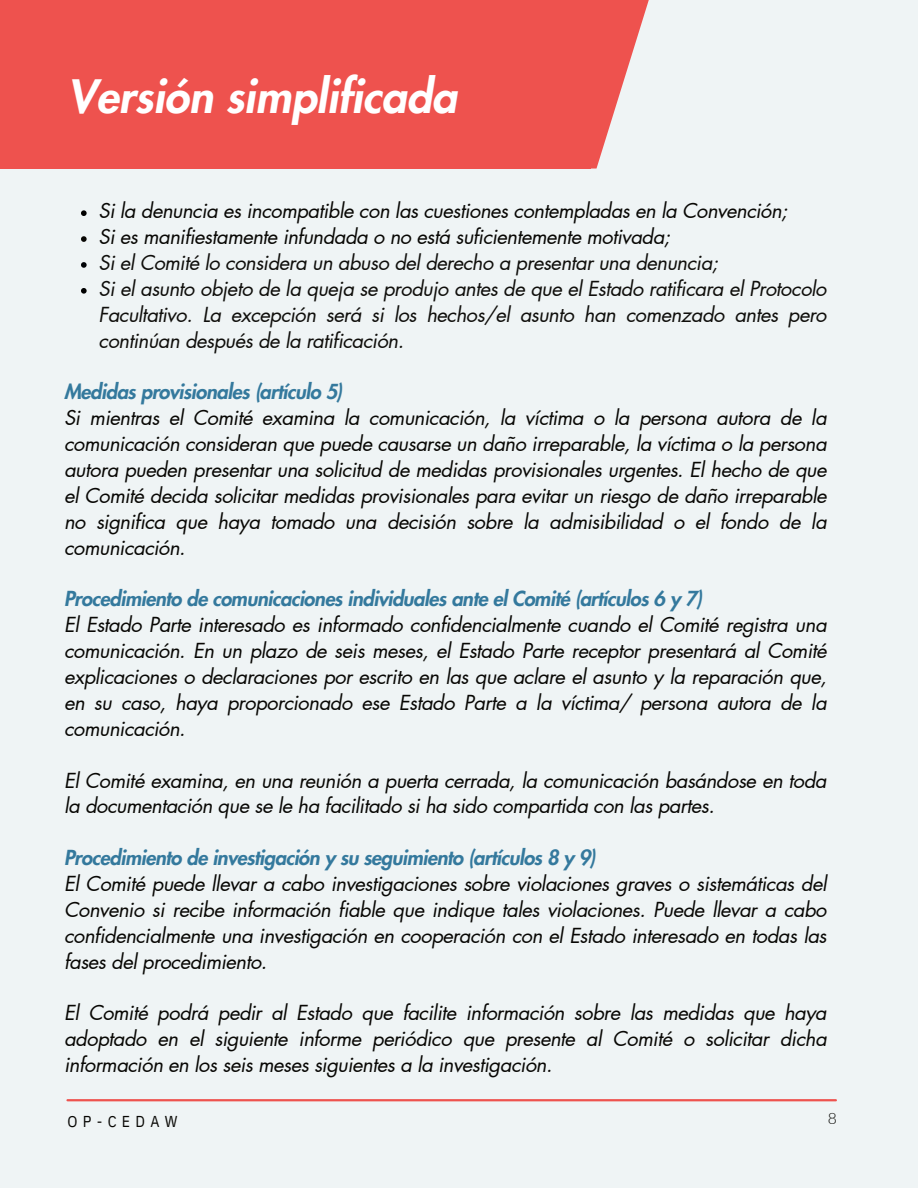
<style>
.page{position:relative;width:918px;height:1188px;background:#eff4f5}
.page>*{position:absolute;margin:0;border:0;box-sizing:border-box;transform-origin:0 0}
.t1{font:italic 800 45px "Futura LT Pro";letter-spacing:-.005em;color:#fff}
.t2{font:italic 20.25px/25.8px "Futura LT Pro";letter-spacing:-.025em;color:#080704;text-align:justify}
.t3{font:italic 20.25px/25.8px "Futura LT Pro";letter-spacing:-.025em;color:#0f0e0b}
.t4{font:italic 800 20.25px "Futura LT Pro";letter-spacing:-.025em;color:#34799d}
.t5{font:15.75px "IBM Plex Sans Cond";letter-spacing:.335em;color:#080704}
.t6{font:300 15.75px "Lato";color:#080704}
</style>
<div class="page">
<hr style="left:68px;top:1099px;width:768px;height:2px;background:#ee524e">
<div style="left:0;top:0;width:8px;height:169px;background:#ee524e"></div>
<div style="left:7px;top:0;width:591px;height:169px;background:#ee524e"></div>
<svg style="left:591px;top:0;width:58px;height:169px"></svg>
<svg style="left:81px;top:210px;width:6px;height:6px"></svg>
<svg style="left:81px;top:236px;width:6px;height:6px"></svg>
<svg style="left:81px;top:262px;width:6px;height:6px"></svg>
<svg style="left:81px;top:288px;width:6px;height:6px"></svg>
<h1 class="t1" style="left:68px;top:62px;width:391px">Versión simplificada</h1>
<p class="t2" style="left:99px;top:198px;width:691px">Si la denuncia es incompatible con las cuestiones contempladas en la Convención;<br>Si es manifiestamente infundada o no está suficientemente motivada;</p>
<p class="t3" style="left:99px;top:249px;width:730px">Si el Comité lo considera un abuso del derecho a presentar una denuncia;<br>Si el asunto objeto de la queja se produjo antes de que el Estado ratificara el Protocolo Facultativo. La excepción será si los hechos/el asunto han comenzado antes pero continúan después de la ratificación.</p>
<p class="t4" style="left:64px;top:377px;width:280px">Medidas provisionales (artículo 5)</p>
<p class="t2" style="left:64px;top:405px;width:764px">Si mientras el Comité examina la comunicación, la víctima o la persona autora de la comunicación consideran que puede causarse un daño irreparable, la víctima o la persona autora pueden presentar una solicitud de medidas provisionales urgentes. El hecho de que el Comité decida solicitar medidas provisionales para evitar un riesgo de daño irreparable no significa que haya tomado una decisión sobre la admisibilidad o el fondo de la comunicación.</p>
<p class="t4" style="left:64px;top:584px;width:640px">Procedimiento de comunicaciones individuales ante el Comité (artículos 6 y 7)</p>
<p class="t2" style="left:64px;top:612px;width:764px">El Estado Parte interesado es informado confidencialmente cuando el Comité registra una comunicación. En un plazo de seis meses, el Estado Parte receptor presentará al Comité explicaciones o declaraciones por escrito en las que aclare el asunto y la reparación que, en su caso, haya proporcionado ese Estado Parte a la víctima/ persona autora de la comunicación.</p>
<p class="t2" style="left:64px;top:767px;width:764px">El Comité examina, en una reunión a puerta cerrada, la comunicación basándose en toda la documentación que se le ha facilitado si ha sido compartida con las partes.</p>
<p class="t4" style="left:64px;top:842px;width:533px">Procedimiento de investigación y su seguimiento (artículos 8 y 9)</p>
<p class="t2" style="left:64px;top:870px;width:764px">El Comité puede llevar a cabo investigaciones sobre violaciones graves o sistemáticas del Convenio si recibe información fiable que indique tales violaciones. Puede llevar a cabo confidencialmente una investigación en cooperación con el Estado interesado en todas las fases del procedimiento.</p>
<p class="t2" style="left:64px;top:1000px;width:764px">El Comité podrá pedir al Estado que facilite información sobre las medidas que haya adoptado en el siguiente informe periódico que presente al Comité o solicitar dicha información en los seis meses siguientes a la investigación.</p>
<p class="t5" style="left:68px;top:1109px;width:112px">OP-CEDAW</p>
<p class="t6" style="left:828px;top:1108px;width:11px">8</p>
</div>
